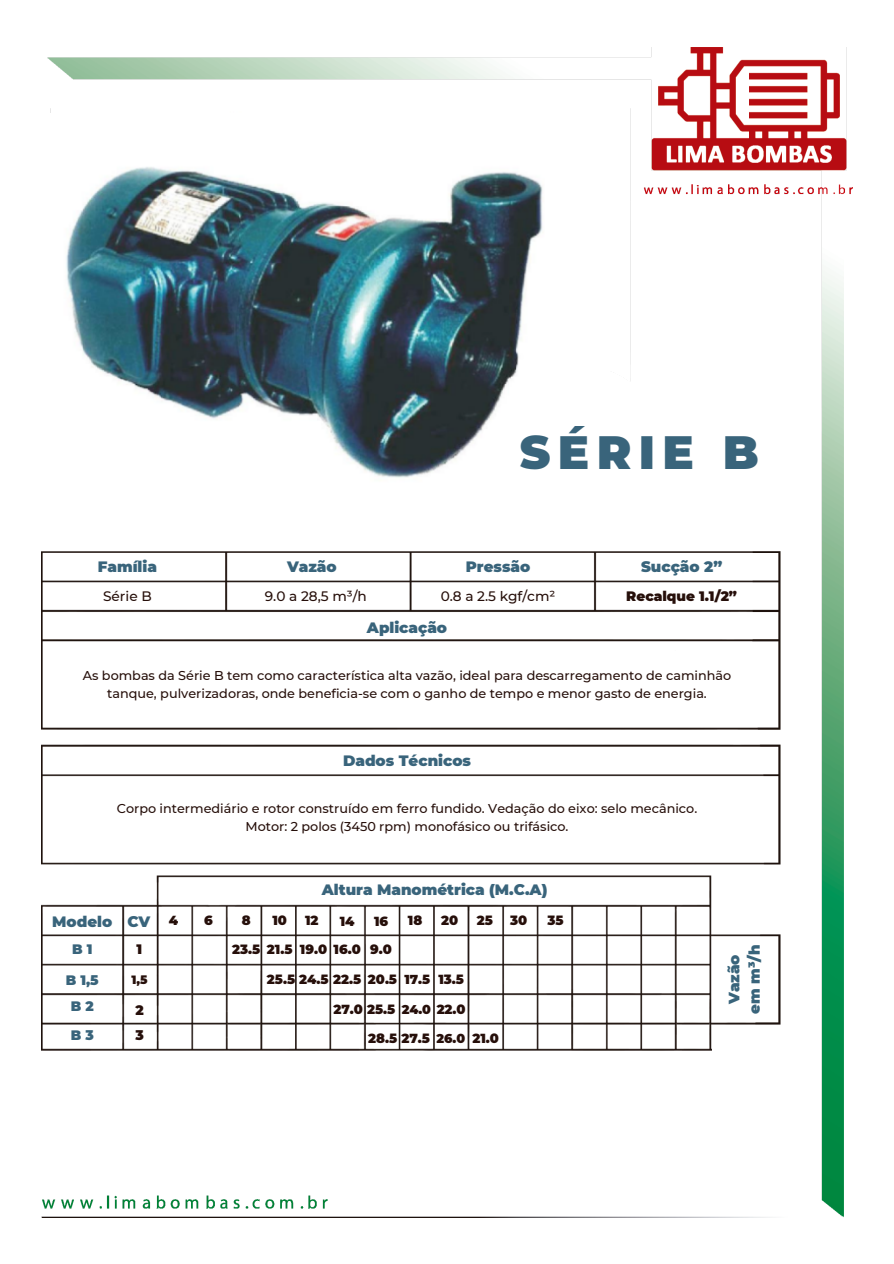
<style>
.page{position:relative;width:894px;height:1264px;background:#fff}
.page>*{position:absolute;margin:0;border:0;box-sizing:border-box;transform-origin:0 0}
.t1{font:900 46.65px "Montserrat";letter-spacing:.16em;color:#39647b}
.t2{font:900 15px "Montserrat";color:#39647b}
.t3{font:500 13.65px "Montserrat";color:#260f0a}
.t4{font:900 13.65px "Montserrat";color:#260f0a}
.t5{font:900 13.65px "Montserrat";color:#39647b}
.t6{font:900 13.05px "Montserrat";color:#260f0a}
.t7{font:900 12.9px "Montserrat";color:#260f0a}
.t8{font:500 12.75px/17.9px "Montserrat";color:#260f0a;text-align:center}
.t9{font:900 12.75px "Montserrat";color:#260f0a}
.t10{font:900 12px "Montserrat";color:#260f0a}
.s1{font-size:13.05px}
</style>
<div class="page">
<img style="left:42px;top:48px;width:809px;height:1169px">
<div style="left:0;top:113px;width:608px;height:368px;background:#fff"></div>
<img style="left:42px;top:167px;width:532px;height:335px">
<img style="left:42px;top:1023px;width:669px;height:29px">
<p class="t1" style="left:519px;top:424px;width:240px">SÉRIE B</p>
<p class="t2" style="left:98px;top:557px;width:61px">Família</p>
<p class="t2" style="left:287px;top:557px;width:51px">Vazão</p>
<p class="t2" style="left:465px;top:557px;width:66px">Pressão</p>
<p class="t2" style="left:641px;top:557px;width:83px">Sucção 2”</p>
<p class="t3" style="left:103px;top:587px;width:50px">Série B</p>
<p class="t2" style="left:367px;top:618px;width:82px">Aplicação</p>
<p class="t3" style="left:265px;top:587px;width:103px">9.0 a 28,5 m³/h</p>
<p class="t3" style="left:440px;top:587px;width:116px">0.8 a 2.5 kgf/cm²</p>
<p class="t4" style="left:626px;top:587px;width:112px">Recalque 1.1/2”</p>
<p class="t8" style="left:83px;top:666px;width:649px">As bombas da Série B tem como característica alta vazão, ideal para descarregamento de caminhão tanque, pulverizadoras, onde beneficia-se com o ganho de tempo e menor gasto de energia.</p>
<p class="t2" style="left:343px;top:751px;width:129px">Dados Técnicos</p>
<p class="t8" style="left:117px;top:799px;width:582px">Corpo intermediário e rotor construído em ferro fundido. Vedação do eixo: selo mecânico.<br>Motor: 2 polos (3450 rpm) monofásico ou trifásico.</p>
<p class="t2" style="left:322px;top:880px;width:227px">Altura Manométrica (M.C.A)</p>
<p class="t2" style="left:52px;top:912px;width:61px">Modelo</p>
<p class="t2" style="left:127px;top:912px;width:24px">CV</p>
<p class="t6" style="left:169px;top:912px;width:11px">4</p>
<p class="t6" style="left:204px;top:912px;width:10px">6</p>
<p class="t6" style="left:242px;top:912px;width:10px">8</p>
<p class="t6" style="left:272px;top:912px;width:16px">10</p>
<p class="t6" style="left:305px;top:912px;width:15px">12</p>
<p class="t6" style="left:339px;top:913px;width:16px">14</p>
<p class="t6" style="left:374px;top:913px;width:16px">16</p>
<p class="t6" style="left:408px;top:912px;width:16px">18</p>
<p class="t6" style="left:441px;top:912px;width:19px">20</p>
<p class="t6" style="left:476px;top:912px;width:18px">25</p>
<p class="t6" style="left:510px;top:912px;width:19px">30</p>
<p class="t6" style="left:547px;top:912px;width:18px">35</p>
<p class="t5" style="left:72px;top:940px;width:22px">B 1</p>
<p class="t5" style="left:66px;top:971px;width:34px">B 1,5</p>
<p class="t5" style="left:71px;top:997px;width:24px">B 2</p>
<p class="t5" style="left:71px;top:1026px;width:25px">B 3</p>
<p class="t4" style="left:137px;top:940px;width:7px">1</p>
<p class="t10" style="left:131px;top:972px;width:18px">1,5</p>
<p class="t4" style="left:135px;top:1001px;width:10px">2</p>
<p class="t4" style="left:135px;top:1026px;width:10px">3</p>
<p class="t6" style="left:232px;top:941px;width:30px">23.5</p>
<p class="t6" style="left:267px;top:941px;width:27px">21.5</p>
<p class="t6" style="left:300px;top:941px;width:29px">19.0</p>
<p class="t6" style="left:333px;top:941px;width:29px">16.0</p>
<p class="t6" style="left:370px;top:941px;width:23px">9.0</p>
<p class="t6" style="left:267px;top:971px;width:96px">25.5 24.5 22.5</p>
<p class="t6" style="left:368px;top:971px;width:31px">20.5</p>
<p class="t7" style="left:404px;top:971px;width:27px">17.5</p>
<p class="t6" style="left:438px;top:971px;width:27px">13.5</p>
<p class="t6" style="left:333px;top:1001px;width:63px">27.0 25.5</p>
<p class="t9" style="left:401px;top:1001px;width:65px">24.0 <span class="s1">22.0</span></p>
<p class="t6" style="left:368px;top:1030px;width:63px">28.5 27.5</p>
<p class="t9" style="left:436px;top:1030px;width:30px">26.0</p>
<p class="t6" style="left:472px;top:1030px;width:28px">21.0</p>
<p class="t2" style="left:724px;top:1004px;width:51px;rotate:-90deg">Vazão</p>
<p class="t2" style="left:745px;top:1013px;width:71px;rotate:-90deg">em m³/h</p>
</div>
